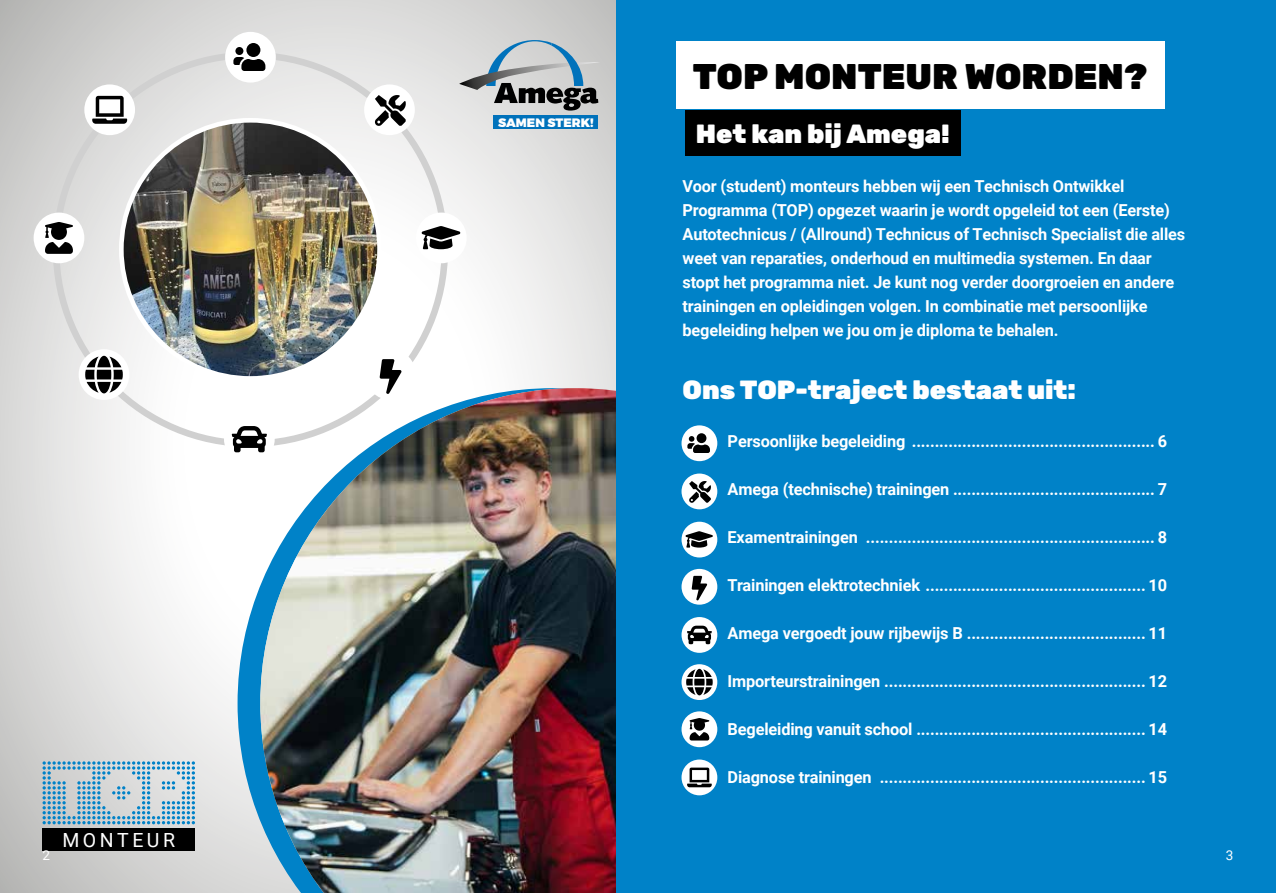
<style>
.page{position:relative;width:1276px;height:893px;background:#fff}
.page>*{position:absolute;margin:0;border:0;box-sizing:border-box;transform-origin:0 0}
.t1{font:900 35.7px "Rubik";color:#000}
.t2{font:900 26.4px "Rubik";color:#fff}
.t3{font:19.5px "Roboto";letter-spacing:.18em;color:#fff}
.t4{font:700 16.5px/24px "Roboto";letter-spacing:-.01em;color:#fff}
.t5{font:13.5px "Roboto";color:#fff}
.t6{font:900 12.15px "Montserrat";color:#fff}
</style>
<div class="page">
<svg style="left:0;top:0;width:617px;height:893px"></svg>
<svg style="left:237px;top:388px;width:23px;height:505px"></svg>
<img style="left:260px;top:388px;width:357px;height:505px">
<svg style="left:43px;top:761px;width:152px;height:63px;background:#a2c2d3"></svg>
<div style="left:43px;top:828px;width:152px;height:22px;background:#000"></div>
<img style="left:121px;top:120px;width:258px;height:258px;border-radius:129px">
<div style="left:225px;top:32px;width:51px;height:51px;background:#fff;border-radius:50%"></div>
<svg style="left:233px;top:43px;width:32px;height:28px"></svg>
<div style="left:364px;top:84px;width:51px;height:51px;background:#fff;border-radius:50%"></div>
<svg style="left:375px;top:95px;width:31px;height:31px"></svg>
<div style="left:416px;top:213px;width:51px;height:50px;background:#fff;border-radius:50%"></div>
<svg style="left:421px;top:226px;width:40px;height:23px"></svg>
<div style="left:365px;top:349px;width:51px;height:51px;background:#fff;border-radius:50%"></div>
<svg style="left:380px;top:359px;width:21px;height:35px"></svg>
<div style="left:224px;top:414px;width:51px;height:50px;background:#fff;border-radius:50%"></div>
<svg style="left:232px;top:426px;width:35px;height:26px"></svg>
<div style="left:79px;top:349px;width:50px;height:51px;background:#fff;border-radius:50%"></div>
<svg style="left:85px;top:356px;width:38px;height:37px"></svg>
<div style="left:34px;top:213px;width:50px;height:50px;background:#fff;border-radius:50%"></div>
<svg style="left:45px;top:222px;width:28px;height:32px"></svg>
<div style="left:84px;top:84px;width:51px;height:51px;background:#fff;border-radius:50%"></div>
<svg style="left:92px;top:96px;width:35px;height:28px"></svg>
<svg style="left:459px;top:40px;width:141px;height:71px;background:#a5acb0"></svg>
<div style="left:493px;top:116px;width:105px;height:13px;background:#0072bb"></div>
<div style="left:617px;top:0;width:659px;height:893px;background:#0082c8"></div>
<div style="left:676px;top:41px;width:488px;height:68px;background:#fff"></div>
<div style="left:685px;top:110px;width:275px;height:46px;background:#000"></div>
<div style="left:681px;top:425px;width:36px;height:36px;background:#fff;border-radius:50%"></div>
<svg style="left:687px;top:433px;width:23px;height:20px"></svg>
<div style="left:681px;top:474px;width:36px;height:35px;background:#fff;border-radius:50%"></div>
<svg style="left:689px;top:481px;width:22px;height:22px"></svg>
<div style="left:681px;top:522px;width:36px;height:35px;background:#fff;border-radius:50%"></div>
<svg style="left:685px;top:531px;width:28px;height:17px"></svg>
<div style="left:681px;top:569px;width:36px;height:36px;background:#fff;border-radius:50%"></div>
<svg style="left:691px;top:576px;width:16px;height:24px"></svg>
<div style="left:681px;top:617px;width:36px;height:36px;background:#fff;border-radius:50%"></div>
<svg style="left:687px;top:626px;width:25px;height:18px"></svg>
<svg style="left:681px;top:664px;width:36px;height:36px"></svg>
<svg style="left:686px;top:669px;width:26px;height:26px"></svg>
<div style="left:681px;top:711px;width:36px;height:36px;background:#fff;border-radius:50%"></div>
<svg style="left:689px;top:718px;width:20px;height:22px"></svg>
<svg style="left:681px;top:759px;width:36px;height:36px"></svg>
<svg style="left:687px;top:768px;width:25px;height:19px"></svg>
<p class="t3" style="left:62px;top:826px;width:114px">MONTEUR</p>
<p class="t6" style="left:498px;top:115px;width:97px">SAMEN STERK!</p>
<h1 class="t1" style="left:693px;top:56px;width:456px">TOP MONTEUR WORDEN?</h1>
<h2 class="t2" style="left:696px;top:118px;width:256px">Het kan bij Amega!</h2>
<p class="t4" style="left:682px;top:174px;width:504px">Voor (student) monteurs hebben wij een Technisch Ontwikkel Programma (TOP) opgezet waarin je wordt opgeleid tot een (Eerste)<br>Autotechnicus / (Allround) Technicus of Technisch Specialist die alles weet van reparaties, onderhoud en multimedia systemen. En daar stopt het programma niet. Je kunt nog verder doorgroeien en andere trainingen en opleidingen volgen. In combinatie met persoonlijke begeleiding helpen we jou om je diploma te behalen.</p>
<h2 class="t2" style="left:682px;top:374px;width:395px">Ons TOP-traject bestaat uit:</h2>
<p class="t4" style="left:727px;top:429px;width:441px">Persoonlijke begeleiding ..................................................... 6</p>
<p class="t4" style="left:727px;top:477px;width:441px">Amega (technische) trainingen ............................................ 7</p>
<p class="t4" style="left:727px;top:525px;width:441px">Examentrainingen ............................................................... 8</p>
<p class="t4" style="left:727px;top:573px;width:441px">Trainingen elektrotechniek ................................................ 10</p>
<p class="t4" style="left:727px;top:621px;width:441px">Amega vergoedt jouw rijbewijs B ....................................... 11</p>
<p class="t4" style="left:727px;top:669px;width:441px">Importeurstrainingen ......................................................... 12</p>
<p class="t4" style="left:727px;top:717px;width:441px">Begeleiding vanuit school .................................................. 14</p>
<p class="t4" style="left:727px;top:765px;width:441px">Diagnose trainingen .......................................................... 15</p>
<p class="t5" style="left:43px;top:845px;width:9px">2</p>
<p class="t5" style="left:1225px;top:845px;width:9px">3</p>
</div>
